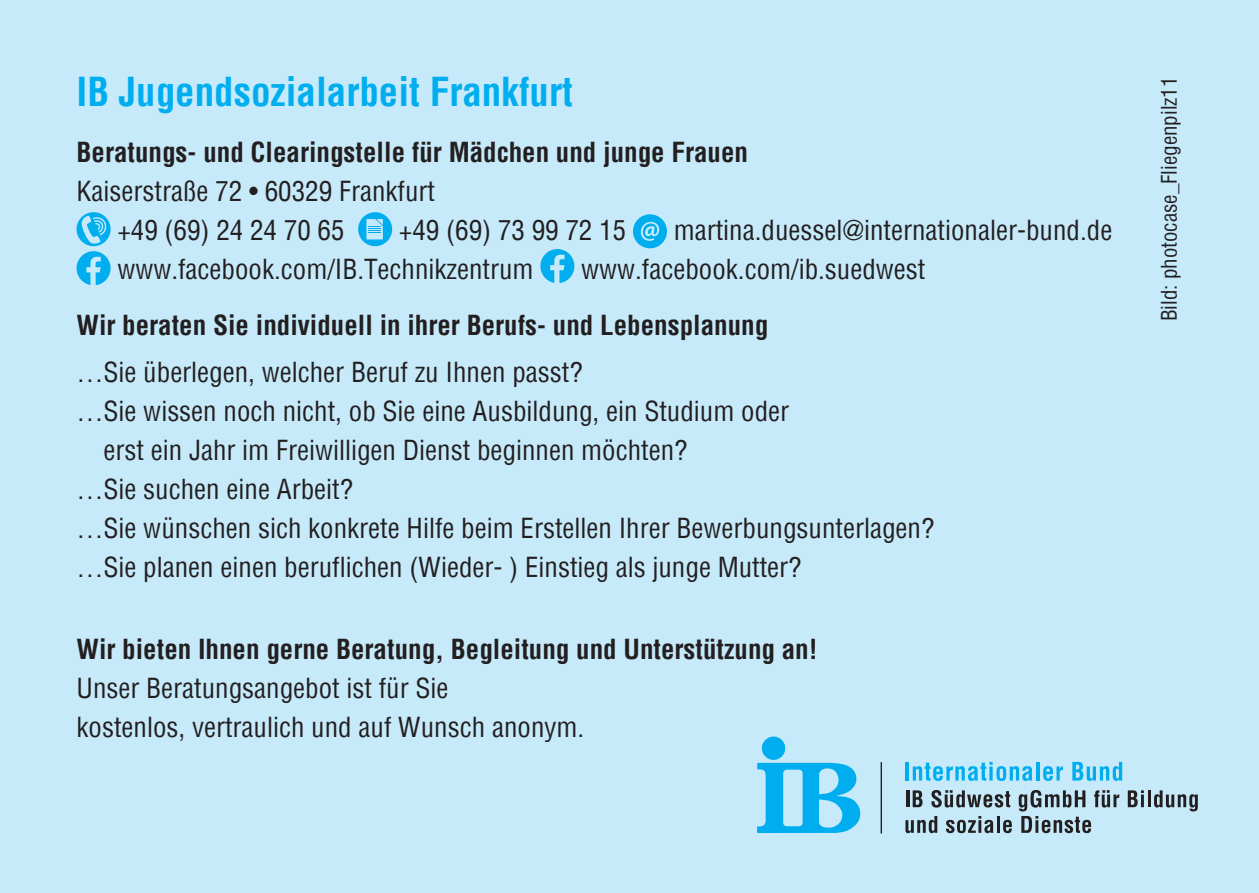
<style>
.page{position:relative;width:1259px;height:893px;background:#c6eafa}
.page>*{position:absolute;margin:0;border:0;box-sizing:border-box;transform-origin:0 0}
.Fließtext{font:700 condensed 39px "Helvetica";color:#00aeef}
.Fließtext-2{font:condensed 27px/39px "Helvetica";color:#231f20}
.Fließtext-3{font:700 condensed 27px "Helvetica";color:#231f20}
.Fließtext-4{font:condensed 21px "Helvetica";color:#231f20}
</style>
<div class="page">
<svg style="left:757px;top:763px;width:103px;height:70px"></svg>
<div style="left:762px;top:736px;width:23px;height:24px;background:#00aeef;border-radius:50%"></div>
<hr style="left:905px;top:762px;width:4px;height:19px;background:#00aeef">
<svg style="left:912px;top:762px;width:120px;height:19px"></svg>
<hr style="left:1036px;top:762px;width:3px;height:19px;background:#00aeef">
<svg style="left:1043px;top:766px;width:20px;height:15px"></svg>
<svg style="left:1072px;top:762px;width:50px;height:19px"></svg>
<hr style="left:906px;top:790px;width:3px;height:17px;background:#231f20">
<svg style="left:912px;top:790px;width:10px;height:17px"></svg>
<svg style="left:931px;top:790px;width:79px;height:18px"></svg>
<svg style="left:1127px;top:790px;width:17px;height:17px"></svg>
<hr style="left:1147px;top:790px;width:3px;height:17px;background:#231f20">
<svg style="left:1154px;top:790px;width:43px;height:21px"></svg>
<svg style="left:905px;top:816px;width:32px;height:17px"></svg>
<svg style="left:946px;top:816px;width:66px;height:17px"></svg>
<svg style="left:1018px;top:790px;width:101px;height:43px"></svg>
<hr style="left:880px;top:762px;width:2px;height:71px;background:#231f20">
<svg style="left:358px;top:212px;width:34px;height:34px"></svg>
<svg style="left:633px;top:214px;width:34px;height:34px"></svg>
<svg style="left:77px;top:212px;width:34px;height:73px"></svg>
<svg style="left:540px;top:249px;width:34px;height:34px"></svg>
<p class="Fließtext" style="left:77px;top:66px;width:498px">IB Jugendsozialarbeit Frankfurt</p>
<p class="Fließtext-3" style="left:77px;top:134px;width:673px">Beratungs- und Clearingstelle für Mädchen und junge Frauen</p>
<p class="Fließtext-2" style="left:77px;top:171px;width:360px">Kaiserstraße 72 • 60329 Frankfurt</p>
<p class="Fließtext-2" style="left:117px;top:210px;width:229px">+49 (69) 24 24 70 65</p>
<p class="Fließtext-2" style="left:399px;top:210px;width:229px">+49 (69) 73 99 72 15</p>
<p class="Fließtext-2" style="left:674px;top:210px;width:440px">martina.duessel@internationaler-bund.de</p>
<p class="Fließtext-2" style="left:117px;top:249px;width:418px">www.facebook.com/IB.Technikzentrum</p>
<p class="Fließtext-2" style="left:581px;top:249px;width:346px">www.facebook.com/ib.suedwest</p>
<p class="Fließtext-3" style="left:77px;top:307px;width:693px">Wir beraten Sie individuell in ihrer Berufs- und Lebensplanung</p>
<p class="Fließtext-2" style="left:77px;top:353px;width:508px">…Sie überlegen, welcher Beruf zu Ihnen passt?</p>
<p class="Fließtext-2" style="left:104px;top:392px;width:687px;text-indent:-27px">…Sie wissen noch nicht, ob Sie eine Ausbildung, ein Studium oder erst ein Jahr im Freiwilligen Dienst beginnen möchten?</p>
<p class="Fließtext-2" style="left:77px;top:470px;width:278px">…Sie suchen eine Arbeit?</p>
<p class="Fließtext-2" style="left:77px;top:509px;width:859px">…Sie wünschen sich konkrete Hilfe beim Erstellen Ihrer Bewerbungsunterlagen?</p>
<p class="Fließtext-2" style="left:77px;top:548px;width:726px">…Sie planen einen beruflichen (Wieder- ) Einstieg als junge Mutter?</p>
<p class="Fließtext-3" style="left:77px;top:631px;width:743px">Wir bieten Ihnen gerne Beratung, Begleitung und Unterstützung an!</p>
<p class="Fließtext-2" style="left:77px;top:668px;width:373px">Unser Beratungsangebot ist für Sie</p>
<p class="Fließtext-2" style="left:77px;top:707px;width:509px">kostenlos, vertraulich und auf Wunsch anonym.</p>
<p class="Fließtext-4" style="left:1155px;top:321px;width:246px;rotate:-90deg">Bild: photocase_Fliegenpilz11</p>
</div>
